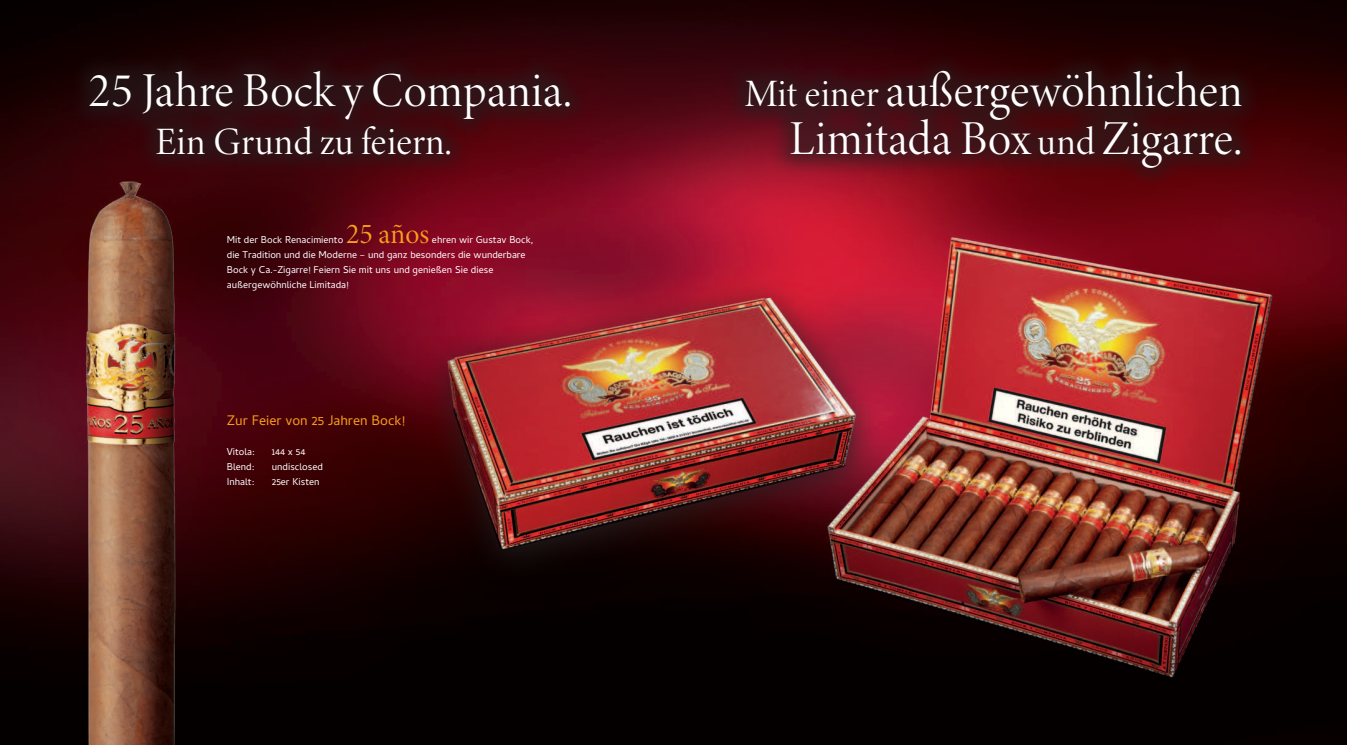
<style>
.page{position:relative;width:1347px;height:745px;background:#fff}
.page>*{position:absolute;margin:0;border:0;box-sizing:border-box;transform-origin:0 0}
.t1{font:48.75px/47.5px "Minion Variable Concept";letter-spacing:.005em;color:#fff;text-align:right}
.t2{font:38.75px "Minion Variable Concept";letter-spacing:.005em;color:#fff}
.t3{font:28.75px "Minion Variable Concept";color:#f89f1c}
.t4{font:17.5px "Cambay Devanagari";color:#f89f1c}
.t5{font:12.5px/15px "Cambay Devanagari";color:#fff}
.s1{font-size:38.75px}
</style>
<div class="page">
<img style="left:0;top:0;width:1346px;height:744px">
<div style="left:67px;top:48px;width:525px;height:129px;background:#231f20;opacity:.6"></div>
<div style="left:722px;top:48px;width:542px;height:143px;background:#231f20;opacity:.6"></div>
<img style="left:400px;top:248px;width:367px;height:357px">
<img style="left:767px;top:198px;width:569px;height:537px">
<img style="left:25px;top:151px;width:181px;height:593px">
<h1 class="t1" style="left:89px;top:72px;width:484px">25 Jahre Bock y Compania.</h1>
<h2 class="t2" style="left:155px;top:118px;width:297px">Ein Grund zu feiern.</h2>
<p class="t5" style="left:227px;top:232px;width:118px">Mit der Bock Renacimiento</p>
<h3 class="t3" style="left:346px;top:216px;width:85px">25 años</h3>
<p class="t5" style="left:227px;top:232px;width:308px;text-indent:205px">ehren wir Gustav Bock, die Tradition und die Moderne – und ganz besonders die wunderbare Bock y Ca.-Zigarre! Feiern Sie mit uns und genießen Sie diese außergewöhnliche Limitada!</p>
<h3 class="t4" style="left:227px;top:412px;width:180px">Zur Feier von 25 Jahren Bock!</h3>
<p class="t5" style="left:227px;top:444px;width:30px">Vitola:</p>
<p class="t5" style="left:272px;top:444px;width:35px">144 x 54</p>
<p class="t5" style="left:227px;top:459px;width:29px">Blend:</p>
<p class="t5" style="left:272px;top:459px;width:53px">undisclosed</p>
<p class="t5" style="left:227px;top:475px;width:29px">Inhalt:</p>
<p class="t5" style="left:272px;top:475px;width:49px">25er Kisten</p>
<h1 class="t1" style="left:744px;top:72px;width:500px"><span class="s1">Mit einer</span> außergewöhnlichen<br>Limitada Box <span class="s1">und</span> Zigarre.</h1>
</div>
